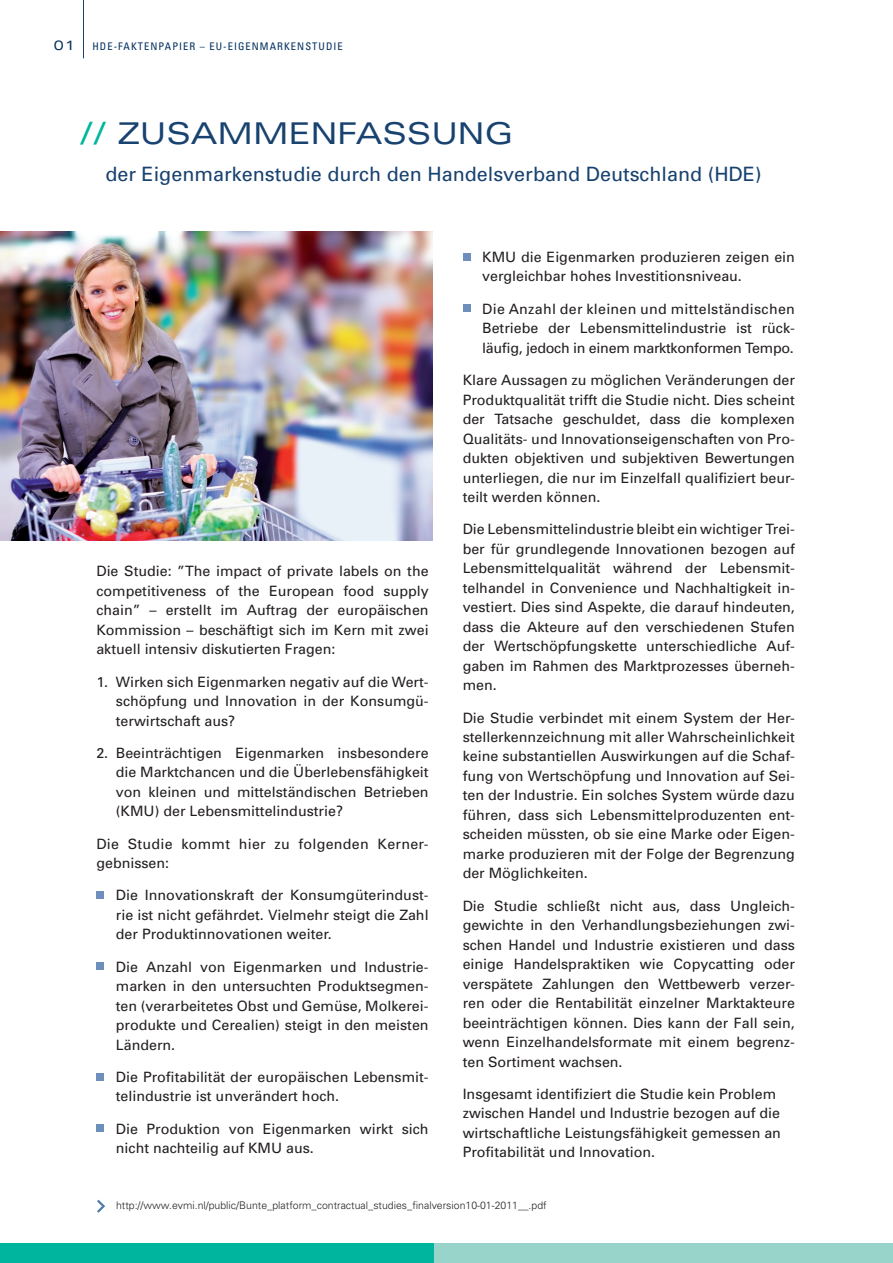
<style>
.page{position:relative;width:893px;height:1263px;background:#fff}
.page>*{position:absolute;margin:0;border:0;box-sizing:border-box;transform-origin:0 0}
.t1{font:expanded 30px "Univers";color:#18426f}
.t2{font:19.8px "Univers";color:#18426f}
.t3{font:14.25px/19.5px "Univers";color:#231f20;text-align:justify}
.t4{font:14.25px/19.5px "Univers";letter-spacing:.02em;color:#231f20}
.t5{font:expanded 13.5px "Univers";color:#002e5e}
.t6{font:300 10.5px "Univers";color:#231f20}
.t7{font:condensed 10.5px "Univers";letter-spacing:.1em;color:#002e5e}
.s1{color:#00b59d}
</style>
<div class="page">
<div style="left:434px;top:1244px;width:459px;height:19px;background:#98d4c9"></div>
<img style="left:0;top:231px;width:432px;height:309px">
<div style="left:96px;top:891px;width:8px;height:8px;background:#6e8fbb"></div>
<div style="left:96px;top:962px;width:8px;height:8px;background:#6e8fbb"></div>
<div style="left:96px;top:1073px;width:8px;height:7px;background:#6e8fbb"></div>
<div style="left:96px;top:1124px;width:8px;height:8px;background:#6e8fbb"></div>
<div style="left:463px;top:253px;width:7px;height:7px;background:#6e8fbb"></div>
<div style="left:463px;top:305px;width:7px;height:7px;background:#6e8fbb"></div>
<div style="left:0;top:1244px;width:434px;height:19px;background:#00b59d"></div>
<hr style="left:83px;top:0;width:1px;height:58px;background:#18426f">
<svg style="left:97px;top:1199px;width:8px;height:14px"></svg>
<p class="t5" style="left:54px;top:37px;width:23px">01</p>
<p class="t7" style="left:92px;top:39px;width:250px">HDE-FAKTENPAPIER – EU-EIGENMARKENSTUD IE</p>
<h1 class="t1" style="left:80px;top:115px;width:117px"><span class="s1">//</span> ZUSAMM</h1>
<h1 class="t1" style="left:289px;top:115px;width:93px">ENFASS</h1>
<h1 class="t1" style="left:431px;top:115px;width:53px">UNG</h1>
<h2 class="t2" style="left:105px;top:163px;width:658px">der Eigenmarkenstudie durch den Handelsverband Deutschland (HDE)</h2>
<p class="t3" style="left:96px;top:562px;width:334px">Die Studie: ”The impact of private labels on the competitiveness of the European food supply chain” – erstellt im Auftrag der europäischen Kommission – beschäftigt sich im Kern mit zwei aktuell intensiv diskutierten Fragen:</p>
<p class="t3" style="left:116px;top:672px;width:314px;text-indent:-19px">1. Wirken sich Eigenmarken negativ auf die Wert&shy;schöpfung und Innovation in der Konsumgü&shy;terwirtschaft aus?</p>
<p class="t3" style="left:116px;top:743px;width:314px;text-indent:-19px">2. Beeinträchtigen Eigenmarken insbesondere die Marktchancen und die Überlebensfähigkeit von kleinen und mittelständischen Betrieben (KMU) der Lebensmittelindustrie?</p>
<p class="t4" style="left:96px;top:834px;width:334px">Die Studie kommt hier zu folgenden Kerner&shy;gebnissen:</p>
<p class="t3" style="left:116px;top:886px;width:314px">Die Innovationskraft der Konsumgüterindust&shy;rie ist nicht gefährdet. Vielmehr steigt die Zahl der Produktinnovationen weiter.</p>
<p class="t3" style="left:116px;top:957px;width:314px">Die Anzahl von Eigenmarken und Industrie&shy;marken in den untersuchten Produktsegmen&shy;ten (verarbeitetes Obst und Gemüse, Molkerei&shy;produkte und Cerealien) steigt in den meisten Ländern.</p>
<p class="t3" style="left:116px;top:1067px;width:314px">Die Profitabilität der europäischen Lebensmit&shy;telindustrie ist unverändert hoch.</p>
<p class="t3" style="left:116px;top:1119px;width:314px">Die Produktion von Eigenmarken wirkt sich nicht nachteilig auf KMU aus.</p>
<p class="t3" style="left:482px;top:247px;width:314px">KMU die Eigenmarken produzieren zeigen ein vergleichbar hohes Investitionsniveau.</p>
<p class="t3" style="left:482px;top:299px;width:314px">Die Anzahl der kleinen und mittelständischen Betriebe der Lebensmittelindustrie ist rück&shy;läufig, jedoch in einem marktkonformen Tempo.</p>
<p class="t3" style="left:463px;top:370px;width:334px">Klare Aussagen zu möglichen Veränderungen der Produktqualität trifft die Studie nicht. Dies scheint der Tatsache geschuldet, dass die komplexen Qualitäts- und Innovationseigenschaften von Pro&shy;dukten objektiven und subjektiven Bewertungen unterliegen, die nur im Einzelfall qualifiziert beur&shy;teilt werden können.</p>
<p class="t3" style="left:463px;top:520px;width:334px">Die Lebensmittelindustrie bleibt ein wichtiger Trei&shy;ber für grundlegende Innovationen bezogen auf Lebensmittelqualität während der Lebensmit&shy;telhandel in Convenience und Nachhaltigkeit in&shy;vestiert. Dies sind Aspekte, die darauf hindeuten, dass die Akteure auf den verschiedenen Stufen der Wertschöpfungskette unterschiedliche Auf&shy;gaben im Rahmen des Marktprozesses überneh&shy;men.</p>
<p class="t3" style="left:463px;top:708px;width:334px">Die Studie verbindet mit einem System der Her&shy;stellerkennzeichnung mit aller Wahrscheinlichkeit keine substantiellen Auswirkungen auf die Schaf&shy;fung von Wertschöpfung und Innovation auf Sei&shy;ten der Industrie. Ein solches System würde dazu führen, dass sich Lebensmittelproduzenten ent&shy;scheiden müssten, ob sie eine Marke oder Eigen&shy;marke produzieren mit der Folge der Begrenzung der Möglichkeiten.</p>
<p class="t3" style="left:463px;top:896px;width:334px">Die Studie schließt nicht aus, dass Ungleich&shy;gewichte in den Verhandlungsbeziehungen zwi&shy;schen Handel und Industrie existieren und dass einige Handelspraktiken wie Copycatting oder verspätete Zahlungen den Wettbewerb verzer&shy;ren oder die Rentabilität einzelner Marktakteure beeinträchtigen können. Dies kann der Fall sein, wenn Einzelhandelsformate mit einem begrenz&shy;ten Sortiment wachsen.</p>
<p class="t3" style="left:463px;top:1084px;width:320px;text-align:left">Insgesamt identifiziert die Studie kein Problem zwischen Handel und Industrie bezogen auf die wirtschaftliche Leistungsfähigkeit gemessen an Profitabilität und Innovation.</p>
<p class="t6" style="left:116px;top:1198px;width:432px">http://www.evmi.nl/public/Bunte_platform_contractual_studies_finalversion10-01-2011__.pdf</p>
</div>
